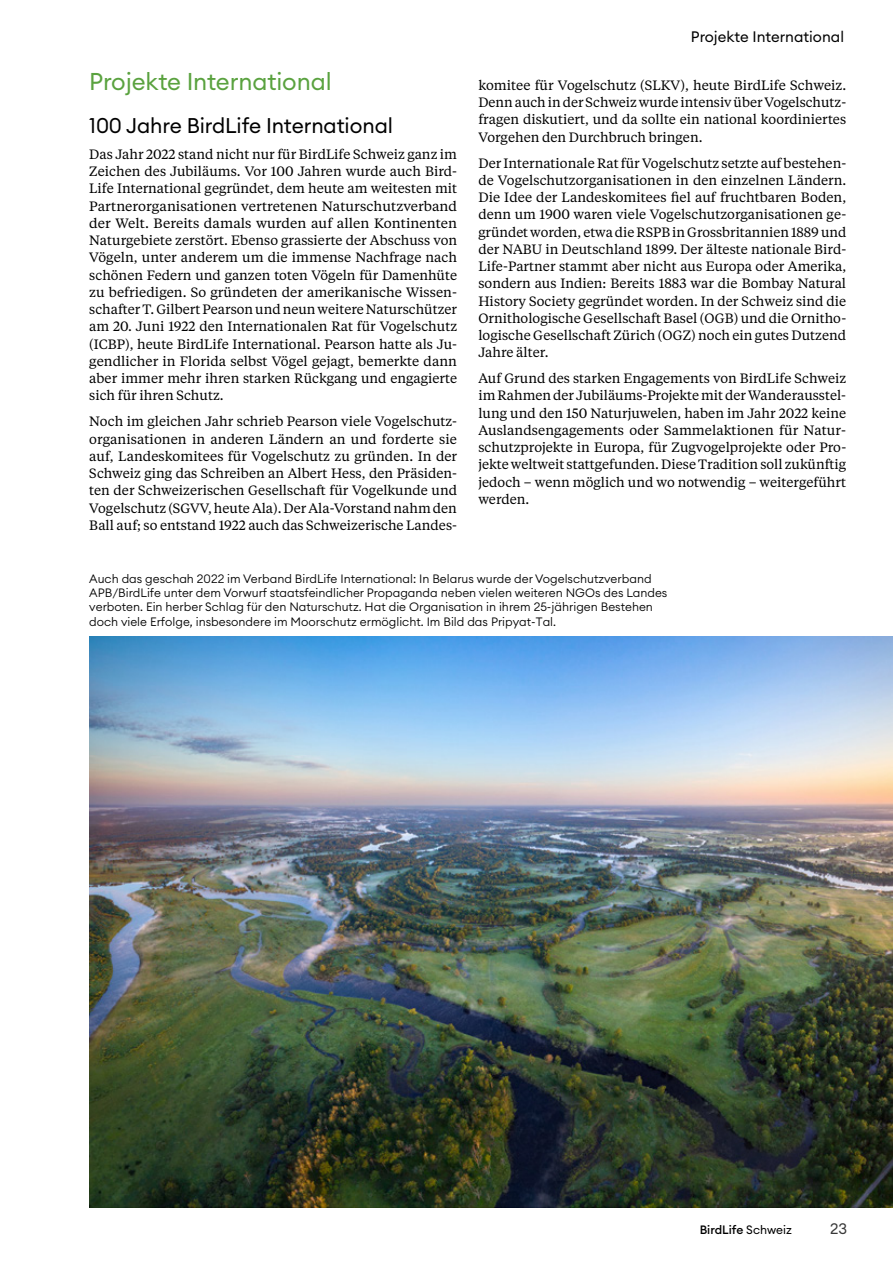
<style>
.page{position:relative;width:893px;height:1263px;background:#fff}
.page>*{position:absolute;margin:0;border:0;box-sizing:border-box;transform-origin:0 0}
.t1{font:24px "Euclid Circular A";letter-spacing:-.005em;color:#5aa23f}
.t2{font:21px "Euclid Circular A";letter-spacing:-.005em;color:#000}
.t3{font:15px "Euclid Circular A";color:#000}
.t4{font:15px "Euclid Circular A";color:#393939}
.t5{font:13.5px/17.2px "Tiempos Text";color:#000;text-align:justify}
.t6{font:300 12px/14.2px "Euclid Circular A";color:#000}
.t7{font:500 12px "Euclid Circular A";letter-spacing:-.005em;color:#000}
.s1{font-weight:400}
</style>
<div class="page">
<img style="left:89px;top:636px;width:804px;height:572px">
<h1 class="t1" style="left:89px;top:66px;width:244px">Projekte International</h1>
<h2 class="t2" style="left:89px;top:112px;width:305px">100 Jahre BirdLife International</h2>
<p class="t5" style="left:89px;top:145px;width:369px">Das Jahr 2022 stand nicht nur für BirdLife Schweiz ganz im Zeichen des Jubiläums. Vor 100 Jahren wurde auch Bird-Life International gegründet, dem heute am weitesten mit Partnerorganisationen vertretenen Naturschutzverband der Welt. Bereits damals wurden auf allen Kontinenten Naturgebiete zerstört. Ebenso grassierte der Abschuss von Vögeln, unter anderem um die immense Nachfrage nach schönen Federn und ganzen toten Vögeln für Damenhüte zu befriedigen. So gründeten der amerikanische Wissen&shy;schafter T. Gilbert Pearson und neun weitere Naturschützer am 20. Juni 1922 den Internationalen Rat für Vogelschutz (ICBP), heute BirdLife International. Pearson hatte als Ju&shy;gendlicher in Florida selbst Vögel gejagt, bemerkte dann aber immer mehr ihren starken Rückgang und engagierte sich für ihren Schutz.</p>
<p class="t5" style="left:89px;top:412px;width:369px">Noch im gleichen Jahr schrieb Pearson viele Vogelschutz&shy;organisationen in anderen Ländern an und forderte sie auf, Landeskomitees für Vogelschutz zu gründen. In der Schweiz ging das Schreiben an Albert Hess, den Präsiden&shy;ten der Schweizerischen Gesellschaft für Vogelkunde und Vogelschutz (SGVV, heute Ala). Der Ala-Vorstand nahm den Ball auf; so entstand 1922 auch das Schweizerische Landes-</p>
<p class="t3" style="left:691px;top:27px;width:155px">Projekte International</p>
<p class="t5" style="left:478px;top:76px;width:369px">komitee für Vogelschutz (SLKV), heute BirdLife Schweiz.<br>Denn auch in der Schweiz wurde intensiv über Vogelschutz&shy;fragen diskutiert, und da sollte ein national koordiniertes Vorgehen den Durchbruch bringen.</p>
<p class="t5" style="left:478px;top:154px;width:369px">Der Internationale Rat für Vogelschutz setzte auf bestehen&shy;de Vogelschutzorganisationen in den einzelnen Ländern.<br>Die Idee der Landeskomitees fiel auf fruchtbaren Boden, denn um 1900 waren viele Vogelschutzorganisationen ge&shy;gründet worden, etwa die RSPB in Grossbritannien 1889 und der NABU in Deutschland 1899. Der älteste nationale Bird-Life-Partner stammt aber nicht aus Europa oder Amerika, sondern aus Indien: Bereits 1883 war die Bombay Natural History Society gegründet worden. In der Schweiz sind die Ornithologische Gesellschaft Basel (OGB) und die Ornitho&shy;logische Gesellschaft Zürich (OGZ) noch ein gutes Dutzend Jahre älter.</p>
<p class="t5" style="left:478px;top:369px;width:369px">Auf Grund des starken Engagements von BirdLife Schweiz im Rahmen der Jubiläums-Projekte mit der Wanderausstel&shy;lung und den 150 Naturjuwelen, haben im Jahr 2022 keine Auslandsengagements oder Sammelaktionen für Natur&shy;schutzprojekte in Europa, für Zugvogelprojekte oder Pro&shy;jekte weltweit stattgefunden. Diese Tradition soll zukünftig jedoch – wenn möglich und wo notwendig – weitergeführt werden.</p>
<p class="t6" style="left:89px;top:571px;width:580px">Auch das geschah 2022 im Verband BirdLife International: In Belarus wurde der Vogelschutzverband APB/BirdLife unter dem Vorwurf staatsfeindlicher Propaganda neben vielen weiteren NGOs des Landes verboten. Ein herber Schlag für den Naturschutz. Hat die Organisation in ihrem 25-jährigen Bestehen doch viele Erfolge, insbesondere im Moorschutz ermöglicht. Im Bild das Pripyat-Tal.</p>
<p class="t7" style="left:700px;top:1222px;width:94px">BirdLife <span class="s1">Schweiz</span></p>
<p class="t4" style="left:830px;top:1219px;width:19px">23</p>
</div>
